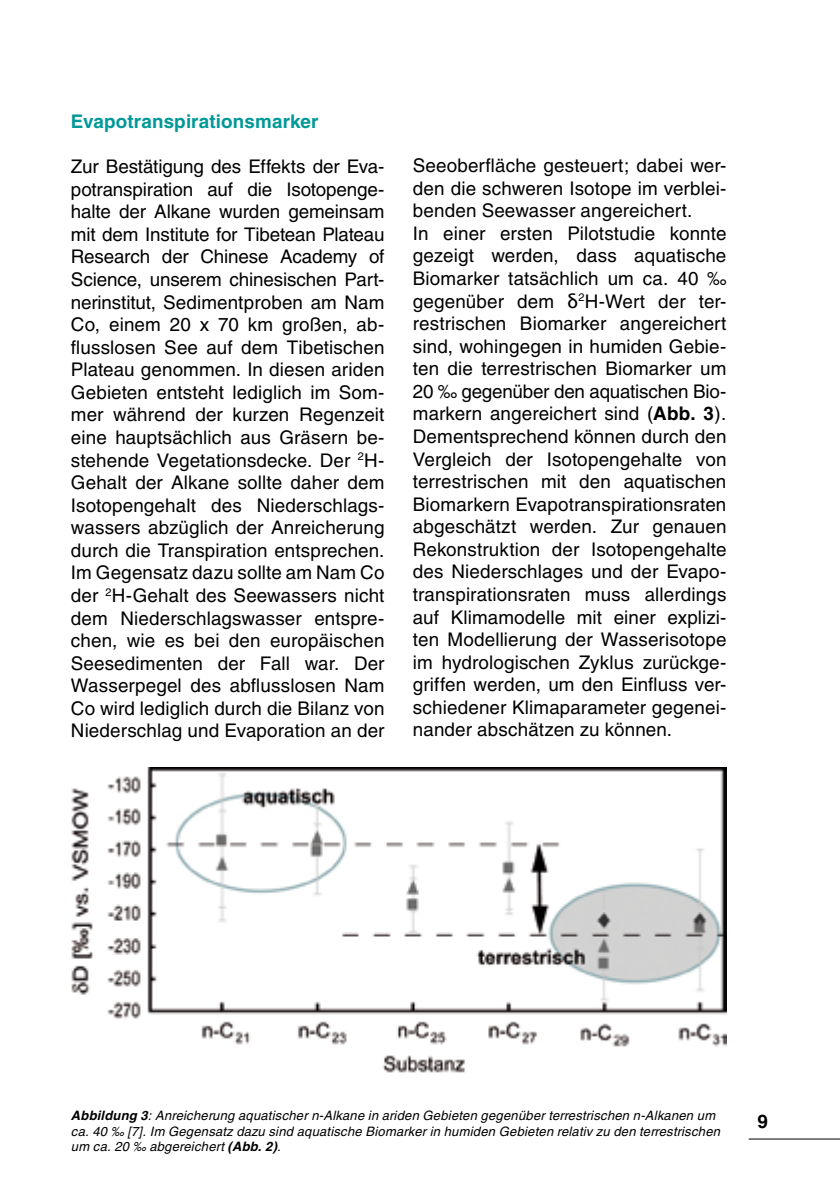
<style>
.page{position:relative;width:840px;height:1191px;background:#fff}
.page>*{position:absolute;margin:0;border:0;box-sizing:border-box;transform-origin:0 0}
.t1{font:18.8px/22.6px "Helvetica";letter-spacing:.005em;color:#000;text-align:justify}
.t2{font:700 18.8px "Helvetica";letter-spacing:.01em;color:#009898}
.t3{font:italic 13px/15.6px "Helvetica";letter-spacing:.02em;color:#000}
.s1{font-family:"Lucida Console"}
.s2{font-weight:700}
</style>
<div class="page">
<hr style="left:748px;top:1138px;width:91px;height:1px;background:#000">
<img style="left:71px;top:767px;width:655px;height:306px">
<p class="t2" style="left:71px;top:110px;width:249px">Evapotranspirationsmarker</p>
<p class="t1" style="left:71px;top:155px;width:315px">Zur Bestätigung des Effekts der Eva&shy;potranspiration auf die Isotopenge&shy;halte der Alkane wurden gemeinsam mit dem Institute for Tibetean Plateau Research der Chinese Academy of Science, unserem chinesischen Part&shy;nerinstitut, Sedimentproben am Nam Co, einem 20 x 70 km großen, ab&shy;flusslosen See auf dem Tibetischen Plateau genommen. In diesen ariden Gebieten entsteht lediglich im Som&shy;mer während der kurzen Regenzeit eine hauptsächlich aus Gräsern be&shy;stehende Vegetationsdecke. Der <sup>2</sup>H-Gehalt der Alkane sollte daher dem Isotopengehalt des Niederschlags&shy;wassers abzüglich der Anreicherung durch die Transpiration entsprechen.<br>Im Gegensatz dazu sollte am Nam Co der <sup>2</sup>H-Gehalt des Seewassers nicht dem Niederschlagswasser entspre&shy;chen, wie es bei den europäischen Seesedimenten der Fall war. Der Wasserpegel des abflusslosen Nam Co wird lediglich durch die Bilanz von Niederschlag und Evaporation an der</p>
<p class="t1" style="left:412px;top:154px;width:315px;text-align:left">Seeoberfläche gesteuert; dabei wer&shy;den die schweren Isotope im verblei&shy;benden Seewasser angereichert.<br>In einer ersten Pilotstudie konnte gezeigt werden, dass aquatische Biomarker tatsächlich um ca. 40 ‰ gegenüber dem <span class="s1">δ</span><sup>2</sup>H-Wert der ter&shy;restrischen Biomarker angereichert sind, wohingegen in humiden Gebie&shy;ten die terrestrischen Biomarker um 20 ‰ gegenüber den aquatischen Bio&shy;markern angereichert sind (<span class="s2">Abb. 3</span>).<br>Dementsprechend können durch den Vergleich der Isotopengehalte von terrestrischen mit den aquatischen Biomarkern Evapotranspirationsraten abgeschätzt werden. Zur genauen Rekonstruktion der Isotopengehalte des Niederschlages und der Evapo&shy;transpirationsraten muss allerdings auf Klimamodelle mit einer explizi&shy;ten Modellierung der Wasserisotope im hydrologischen Zyklus zurückge&shy;griffen werden, um den Einfluss ver&shy;schiedener Klimaparameter gegenei&shy;nander abschätzen zu können.</p>
<p class="t3" style="left:71px;top:1107px;width:650px"><span class="s2">Abbildung 3</span>: Anreicherung aquatischer n-Alkane in ariden Gebieten gegenüber terrestrischen n-Alkanen um ca. 40 ‰ [7]. Im Gegensatz dazu sind aquatische Biomarker in humiden Gebieten relativ zu den terrestrischen um ca. 20 ‰ abgereichert <span class="s2">(Abb. 2)</span>.</p>
</div>
